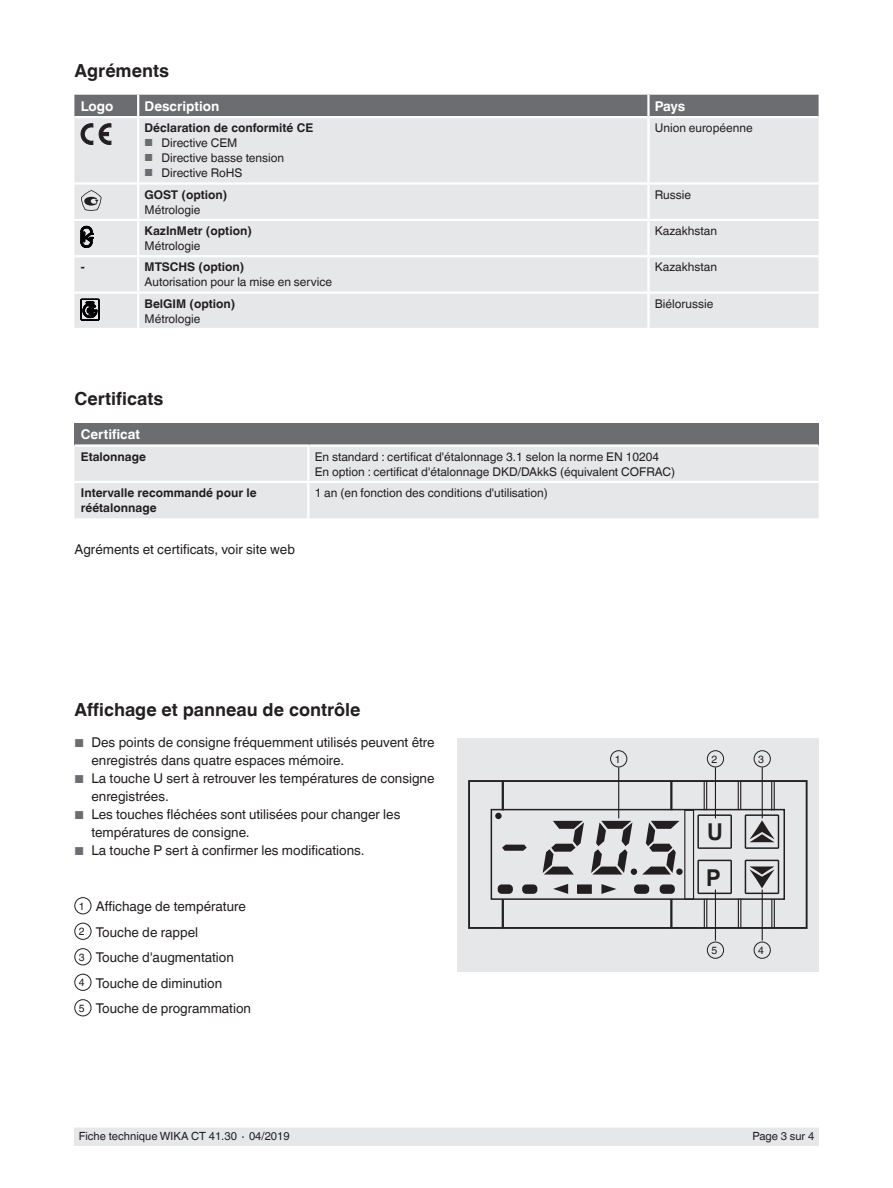
<style>
.page{position:relative;width:893px;height:1188px;background:#fff}
.page>*{position:absolute;margin:0;border:0;box-sizing:border-box;transform-origin:0 0}
.t1{font:700 23.25px "Arial";color:#231f20;scale:.95 1}
.t2{font:700 18px "Helvetica World";color:#231f20}
.t3{font:13.5px/25.5px "Helvetica World";color:#231f20}
.t4{font:700 13.5px "Helvetica World";color:#fff}
.t5{font:12px/15px "Helvetica World";color:#231f20}
.t6{font:700 12px/15px "Helvetica World";color:#231f20}
.t7{font:11.25px "Helvetica World";color:#231f20}
.t8{font:10.5px "Helvetica World";color:#231f20}
.s1{font-size:10.2px;color:#6c6d70}
.s2{font-size:11.55px;color:#6c6d70}
.s3{font-size:10.5px}
</style>
<div class="page">
<div style="left:74px;top:1128px;width:745px;height:17px;background:#e6e7e9"></div>
<div style="left:74px;top:95px;width:745px;height:21px;background:#6c6d70"></div>
<div style="left:74px;top:118px;width:745px;height:210px;background:#e6e7e9"></div>
<hr style="left:138px;top:182px;width:510px;height:3px;background:#fff">
<hr style="left:138px;top:219px;width:510px;height:2px;background:#fff">
<hr style="left:137px;top:221px;width:2px;height:34px;background:#fff">
<hr style="left:647px;top:221px;width:3px;height:34px;background:#fff">
<hr style="left:137px;top:294px;width:2px;height:34px;background:#fff">
<hr style="left:647px;top:294px;width:3px;height:34px;background:#fff">
<hr style="left:74px;top:291px;width:64px;height:3px;background:#fff">
<hr style="left:138px;top:291px;width:510px;height:3px;background:#fff">
<hr style="left:648px;top:291px;width:171px;height:3px;background:#fff">
<hr style="left:74px;top:255px;width:64px;height:2px;background:#fff">
<hr style="left:138px;top:255px;width:510px;height:2px;background:#fff">
<hr style="left:137px;top:257px;width:2px;height:34px;background:#fff">
<hr style="left:648px;top:255px;width:171px;height:2px;background:#fff">
<hr style="left:647px;top:257px;width:3px;height:34px;background:#fff">
<hr style="left:74px;top:219px;width:64px;height:2px;background:#fff">
<hr style="left:648px;top:219px;width:171px;height:2px;background:#fff">
<hr style="left:648px;top:182px;width:171px;height:3px;background:#fff">
<hr style="left:74px;top:182px;width:64px;height:3px;background:#fff">
<hr style="left:647px;top:118px;width:3px;height:64px;background:#fff">
<hr style="left:137px;top:118px;width:2px;height:64px;background:#fff">
<hr style="left:137px;top:95px;width:2px;height:21px;background:#fff">
<hr style="left:647px;top:95px;width:3px;height:21px;background:#fff">
<hr style="left:647px;top:185px;width:3px;height:34px;background:#fff">
<hr style="left:137px;top:185px;width:2px;height:34px;background:#fff">
<svg style="left:81px;top:124px;width:12px;height:21px"></svg>
<svg style="left:99px;top:124px;width:12px;height:21px"></svg>
<svg style="left:81px;top:190px;width:20px;height:21px"></svg>
<svg style="left:81px;top:226px;width:12px;height:22px"></svg>
<svg style="left:81px;top:299px;width:18px;height:22px"></svg>
<div style="left:74px;top:423px;width:745px;height:23px;background:#6c6d70"></div>
<div style="left:74px;top:447px;width:745px;height:71px;background:#e6e7e9"></div>
<hr style="left:74px;top:481px;width:235px;height:2px;background:#fff">
<hr style="left:74px;top:444px;width:235px;height:3px;background:#fff">
<hr style="left:309px;top:444px;width:510px;height:3px;background:#fff">
<hr style="left:307px;top:447px;width:2px;height:34px;background:#fff">
<hr style="left:309px;top:481px;width:510px;height:2px;background:#fff">
<hr style="left:307px;top:483px;width:2px;height:35px;background:#fff">
<div style="left:457px;top:738px;width:362px;height:233px;background:#e6e7e9"></div>
<svg style="left:468px;top:780px;width:340px;height:149px"></svg>
<hr style="left:715px;top:890px;width:1px;height:51px;background:#231f20">
<hr style="left:762px;top:890px;width:1px;height:51px;background:#231f20">
<hr style="left:762px;top:767px;width:1px;height:51px;background:#231f20">
<hr style="left:715px;top:767px;width:1px;height:51px;background:#231f20">
<hr style="left:618px;top:767px;width:1px;height:51px;background:#231f20">
<div style="left:610px;top:750px;width:17px;height:17px;border:1px solid #231f20;border-radius:50%"></div>
<div style="left:707px;top:750px;width:17px;height:17px;border:1px solid #231f20;border-radius:50%"></div>
<div style="left:754px;top:750px;width:17px;height:17px;border:1px solid #231f20;border-radius:50%"></div>
<div style="left:754px;top:942px;width:17px;height:17px;border:1px solid #231f20;border-radius:50%"></div>
<div style="left:707px;top:942px;width:17px;height:17px;border:1px solid #231f20;border-radius:50%"></div>
<div style="left:74px;top:897px;width:17px;height:17px;border:1px solid #231f20;border-radius:50%"></div>
<div style="left:74px;top:923px;width:17px;height:17px;border:1px solid #231f20;border-radius:50%"></div>
<div style="left:74px;top:948px;width:17px;height:17px;border:1px solid #231f20;border-radius:50%"></div>
<div style="left:74px;top:974px;width:17px;height:17px;border:1px solid #231f20;border-radius:50%"></div>
<div style="left:74px;top:999px;width:17px;height:17px;border:1px solid #231f20;border-radius:50%"></div>
<h2 class="t2" style="left:74px;top:60px;width:96px">Agréments</h2>
<p class="t4" style="left:81px;top:98px;width:34px">Logo</p>
<p class="t4" style="left:145px;top:98px;width:76px">Description</p>
<p class="t4" style="left:655px;top:98px;width:32px">Pays</p>
<p class="t6" style="left:145px;top:120px;width:170px">Déclaration de conformité CE</p>
<p class="t5" style="left:145px;top:135px;width:94px"><span class="s1">■</span> Directive CEM</p>
<p class="t5" style="left:145px;top:150px;width:141px"><span class="s1">■</span> Directive basse tension</p>
<p class="t5" style="left:145px;top:165px;width:99px"><span class="s1">■</span> Directive RoHS</p>
<p class="t5" style="left:655px;top:120px;width:99px">Union européenne</p>
<p class="t6" style="left:145px;top:187px;width:84px">GOST (option)</p>
<p class="t5" style="left:145px;top:202px;width:58px">Métrologie</p>
<p class="t5" style="left:655px;top:187px;width:38px">Russie</p>
<p class="t6" style="left:145px;top:223px;width:109px">KazInMetr (option)</p>
<p class="t5" style="left:145px;top:238px;width:58px">Métrologie</p>
<p class="t5" style="left:655px;top:223px;width:64px">Kazakhstan</p>
<p class="t6" style="left:81px;top:260px;width:5px">-</p>
<p class="t6" style="left:145px;top:260px;width:101px">MTSCHS (option)</p>
<p class="t5" style="left:145px;top:275px;width:189px">Autorisation pour la mise en service</p>
<p class="t5" style="left:655px;top:260px;width:64px">Kazakhstan</p>
<p class="t6" style="left:145px;top:296px;width:92px">BelGIM (option)</p>
<p class="t5" style="left:145px;top:311px;width:58px">Métrologie</p>
<p class="t5" style="left:655px;top:296px;width:60px">Biélorussie</p>
<h2 class="t2" style="left:74px;top:388px;width:91px">Certificats</h2>
<p class="t4" style="left:81px;top:427px;width:61px">Certificat</p>
<p class="t6" style="left:81px;top:449px;width:67px">Etalonnage</p>
<p class="t5" style="left:315px;top:449px;width:362px">En standard : certificat d'étalonnage 3.1 selon la norme EN 10204<br>En option : certificat d'étalonnage DKD/DAkkS (équivalent COFRAC)</p>
<p class="t6" style="left:81px;top:485px;width:177px">Intervalle recommandé pour le réétalonnage</p>
<p class="t5" style="left:315px;top:485px;width:235px">1 an (en fonction des conditions d'utilisation)</p>
<p class="t3" style="left:74px;top:537px;width:222px">Agréments et certificats, voir site web</p>
<h2 class="t2" style="left:74px;top:700px;width:288px">Affichage et panneau de contrôle</h2>
<p class="t3" style="left:91px;top:734px;width:345px;line-height:18px;text-indent:-17px"><span class="s2">■</span> Des points de consigne fréquemment utilisés peuvent être enregistrés dans quatre espaces mémoire.</p>
<p class="t3" style="left:91px;top:770px;width:345px;line-height:18px;text-indent:-17px"><span class="s2">■</span> La touche U sert à retrouver les températures de consigne enregistrées.</p>
<p class="t3" style="left:91px;top:806px;width:310px;line-height:18px;text-indent:-17px"><span class="s2">■</span> Les touches fléchées sont utilisées pour changer les températures de consigne.</p>
<p class="t3" style="left:74px;top:838px;width:292px"><span class="s2">■</span> La touche P sert à confirmer les modifications.</p>
<p class="t3" style="left:79px;top:894px;width:173px"><span class="s3">1</span> Affichage de température<br><span class="s3">2</span> Touche de rappel<br><span class="s3">3</span> Touche d'augmentation<br><span class="s3">4</span> Touche de diminution<br><span class="s3">5</span> Touche de programmation</p>
<p class="t8" style="left:615px;top:753px;width:7px">1</p>
<p class="t8" style="left:711px;top:753px;width:7px">2</p>
<p class="t8" style="left:758px;top:753px;width:7px">3</p>
<h1 class="t1" style="left:707px;top:816px;width:18px">U</h1>
<h1 class="t1" style="left:706px;top:863px;width:17px">P</h1>
<p class="t8" style="left:711px;top:944px;width:7px">5</p>
<p class="t8" style="left:758px;top:944px;width:7px">4</p>
<p class="t7" style="left:79px;top:1130px;width:213px">Fiche technique WIKA CT 41.30 ∙ 04/2019</p>
<p class="t7" style="left:753px;top:1130px;width:63px">Page 3 sur 4</p>
</div>
